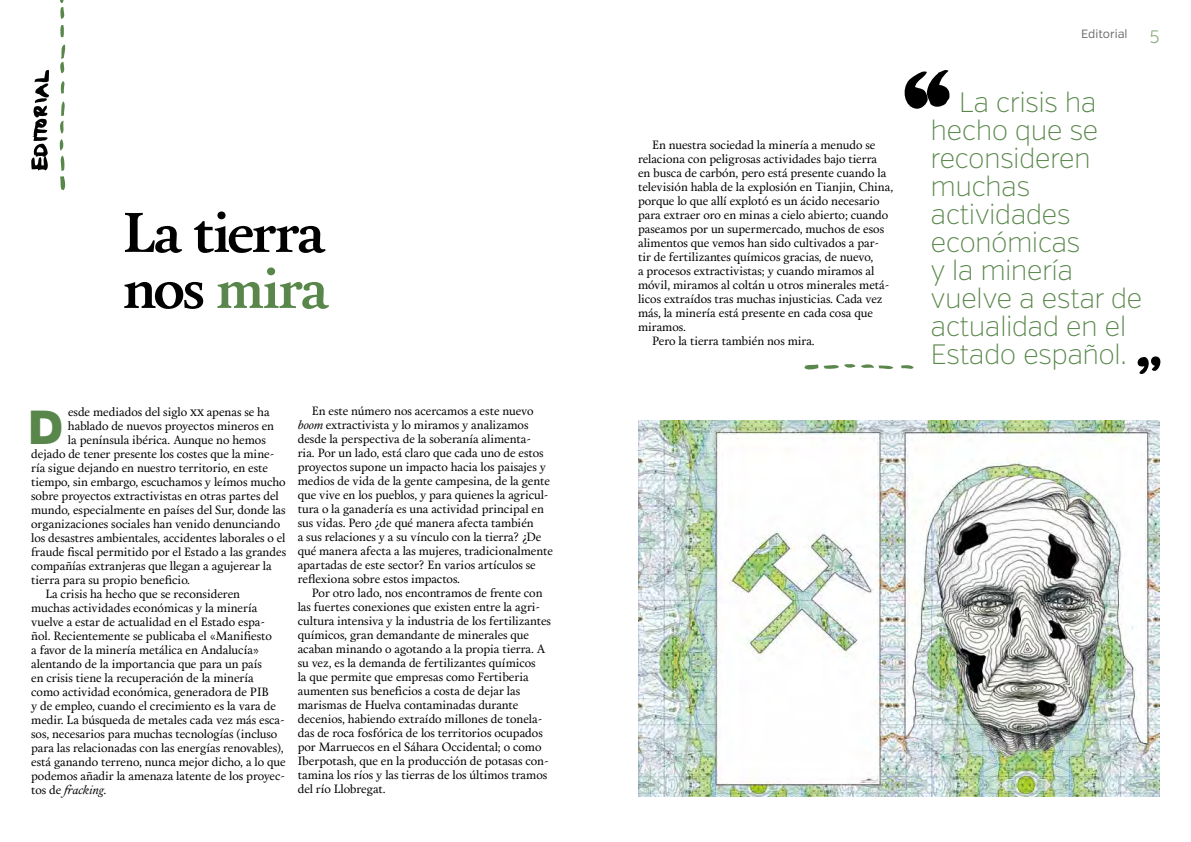
<style>
.page{position:relative;width:1191px;height:842px;background:#fff}
.page>*{position:absolute;margin:0;border:0;box-sizing:border-box;transform-origin:0 0}
.t1{font:700 56px/56px "Calendas Plus";letter-spacing:-.04em;color:#000}
.t2{font:900 47.7px "Verb";color:#59874b}
.t3{font:200 28px/28px "Verb";letter-spacing:-.025em;color:#59874b}
.t4{font:12px/14px "Calendas Plus";color:#000}
.t5{font:italic 12px "Calendas Plus";letter-spacing:-.01em;color:#000}
.t6{font:12px "Verb";color:#706f6f}
.s1{color:#59874b}
.s2{font-size:13px}
.s3{font-style:normal}
.s4{font-style:italic}
.s5{font-weight:300;font-size:18px;color:#8bab81}
</style>
<div class="page">
<svg style="left:31px;top:70px;width:18px;height:100px"></svg>
<svg style="left:60px;top:0;width:5px;height:19px"></svg>
<svg style="left:60px;top:44px;width:6px;height:29px"></svg>
<svg style="left:59px;top:101px;width:7px;height:89px"></svg>
<svg style="left:60px;top:25px;width:4px;height:12px"></svg>
<svg style="left:60px;top:81px;width:5px;height:13px"></svg>
<svg style="left:804px;top:364px;width:51px;height:6px"></svg>
<svg style="left:861px;top:364px;width:32px;height:5px"></svg>
<svg style="left:901px;top:365px;width:13px;height:4px"></svg>
<svg style="left:904px;top:70px;width:46px;height:39px"></svg>
<svg style="left:1137px;top:356px;width:24px;height:18px"></svg>
<img style="left:638px;top:420px;width:521px;height:377px">
<h1 class="t1" style="left:123px;top:202px;width:208px">La tierra nos <span class="s1">mira</span></h1>
<h2 class="t2" style="left:28px;top:398px;width:36px">D</h2>
<p class="t4" style="left:68px;top:404px;width:203px">esde mediados del siglo <span class="s2">xx</span> apenas se ha</p>
<p class="t4" style="left:68px;top:418px;width:208px">hablado de nuevos proyectos mineros en</p>
<p class="t4" style="left:68px;top:432px;width:199px">la península ibérica. Aunque no hemos</p>
<p class="t4" style="left:31px;top:446px;width:244px">dejado de tener presente los costes que la mine-</p>
<p class="t4" style="left:31px;top:460px;width:238px">ría sigue dejando en nuestro territorio, en este</p>
<p class="t4" style="left:31px;top:474px;width:256px">tiempo, sin embargo, escuchamos y leímos mucho</p>
<p class="t4" style="left:31px;top:488px;width:249px">sobre proyectos extractivistas en otras partes del</p>
<p class="t4" style="left:31px;top:502px;width:256px">mundo, especialmente en países del Sur, donde las</p>
<p class="t4" style="left:31px;top:516px;width:250px">organizaciones sociales han venido denunciando</p>
<p class="t4" style="left:31px;top:530px;width:256px">los desastres ambientales, accidentes laborales o el</p>
<p class="t4" style="left:31px;top:544px;width:256px">fraude fiscal permitido por el Estado a las grandes</p>
<p class="t4" style="left:31px;top:558px;width:242px">compañías extranjeras que llegan a agujerear la</p>
<p class="t4" style="left:31px;top:572px;width:160px">tierra para su propio beneficio.</p>
<p class="t4" style="left:45px;top:586px;width:196px">La crisis ha hecho que se reconsideren</p>
<p class="t4" style="left:31px;top:600px;width:228px">muchas actividades económicas y la minería</p>
<p class="t4" style="left:31px;top:614px;width:235px">vuelve a estar de actualidad en el Estado espa-</p>
<p class="t4" style="left:31px;top:628px;width:242px">ñol. Recientemente se publicaba el «Manifiesto</p>
<p class="t4" style="left:31px;top:642px;width:229px">a favor de la minería metálica en Andalucía»</p>
<p class="t4" style="left:31px;top:656px;width:232px">alentando de la importancia que para un país</p>
<p class="t4" style="left:31px;top:670px;width:224px">en crisis tiene la recuperación de la minería</p>
<p class="t4" style="left:31px;top:684px;width:239px">como actividad económica, generadora de PIB</p>
<p class="t4" style="left:31px;top:698px;width:246px">y de empleo, cuando el crecimiento es la vara de</p>
<p class="t4" style="left:31px;top:712px;width:255px">medir. La búsqueda de metales cada vez más esca-</p>
<p class="t4" style="left:31px;top:726px;width:248px">sos, necesarios para muchas tecnologías (incluso</p>
<p class="t4" style="left:31px;top:740px;width:254px">para las relacionadas con las energías renovables),</p>
<p class="t4" style="left:31px;top:754px;width:256px">está ganando terreno, nunca mejor dicho, a lo que</p>
<p class="t4" style="left:31px;top:768px;width:255px">podemos añadir la amenaza latente de los proyec-</p>
<p class="t5" style="left:31px;top:781px;width:77px"><span class="s3">tos de</span> fracking<span class="s3">.</span></p>
<p class="t4" style="left:298px;top:403px;width:257px;text-indent:14px">En este número nos acercamos a este nuevo <span class="s4">boom</span> extractivista y lo miramos y analizamos desde la perspectiva de la soberanía alimenta-<br>ria. Por un lado, está claro que cada uno de estos proyectos supone un impacto hacia los paisajes y medios de vida de la gente campesina, de la gente que vive en los pueblos, y para quienes la agricul&shy;tura o la ganadería es una actividad principal en sus vidas. Pero ¿de qué manera afecta también<br>a sus relaciones y a su vínculo con la tierra? ¿De qué manera afecta a las mujeres, tradicionalmente apartadas de este sector? En varios artículos se reflexiona sobre estos impactos.</p>
<p class="t4" style="left:298px;top:585px;width:255px;text-indent:14px">Por otro lado, nos encontramos de frente con las fuertes conexiones que existen entre la agri&shy;cultura intensiva y la industria de los fertilizantes químicos, gran demandante de minerales que acaban minando o agotando a la propia tierra. A su vez, es la demanda de fertilizantes químicos<br>la que permite que empresas como Fertiberia aumenten sus beneficios a costa de dejar las marismas de Huelva contaminadas durante decenios, habiendo extraído millones de tonela&shy;das de roca fosfórica de los territorios ocupados por Marruecos en el Sáhara Occidental; o como Iberpotash, que en la producción de potasas con&shy;tamina los ríos y las tierras de los últimos tramos del río Llobregat.</p>
<p class="t4" style="left:652px;top:137px;width:225px">En nuestra sociedad la minería a menudo se</p>
<p class="t4" style="left:638px;top:151px;width:241px">relaciona con peligrosas actividades bajo tierra</p>
<p class="t4" style="left:638px;top:165px;width:250px">en busca de carbón, pero está presente cuando la</p>
<p class="t4" style="left:638px;top:179px;width:257px">televisión habla de la explosión en Tianjin, China,</p>
<p class="t4" style="left:638px;top:193px;width:243px">porque lo que allí explotó es un ácido necesario</p>
<p class="t4" style="left:638px;top:207px;width:252px">para extraer oro en minas a cielo abierto; cuando</p>
<p class="t4" style="left:638px;top:221px;width:248px">paseamos por un supermercado, muchos de esos</p>
<p class="t4" style="left:638px;top:235px;width:242px">alimentos que vemos han sido cultivados a par-</p>
<p class="t4" style="left:638px;top:249px;width:237px">tir de fertilizantes químicos gracias, de nuevo,</p>
<p class="t4" style="left:638px;top:263px;width:238px">a procesos extractivistas; y cuando miramos al</p>
<p class="t4" style="left:638px;top:277px;width:253px">móvil, miramos al coltán u otros minerales metá-</p>
<p class="t4" style="left:638px;top:292px;width:246px">licos extraídos tras muchas injusticias. Cada vez</p>
<p class="t4" style="left:638px;top:306px;width:236px">más, la minería está presente en cada cosa que</p>
<p class="t4" style="left:638px;top:320px;width:49px">miramos.</p>
<p class="t4" style="left:652px;top:334px;width:164px">Pero la tierra también nos mira.</p>
<p class="t6" style="left:1081px;top:27px;width:80px">Editorial <span class="s5">5</span></p>
<h3 class="t3" style="left:930px;top:88px;width:213px;text-indent:28px">La crisis ha hecho que se reconsideren muchas actividades económicas<br>y la minería vuelve a estar de actualidad en el<br>Estado español.</h3>
</div>
